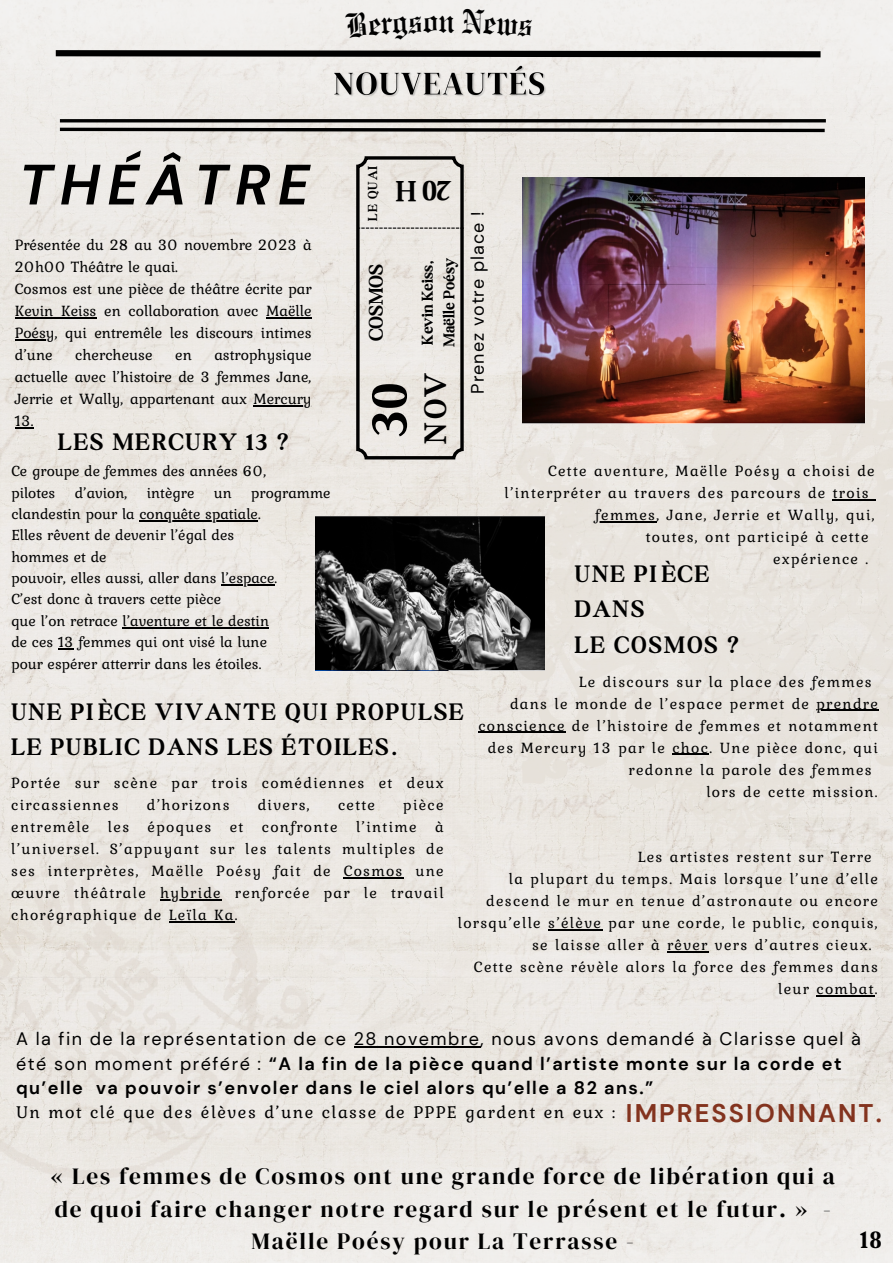
<style>
.page{position:relative;width:893px;height:1263px;background:#fff}
.page>*{position:absolute;margin:0;border:0;box-sizing:border-box;transform-origin:0 0}
.t1{font:italic 700 56.78px "DM Sans";letter-spacing:.13em;color:#000}
.t2{font:700 55.12px "Boston Angel";color:#000}
.t3{font:34.5px "Engravers Old English BT";color:#000}
.t4{font:700 33.22px "Boston Angel";color:#000}
.t5{font:700 31.28px "Boston Angel";color:#000}
.t6{font:700 26.55px "Boston Angel";color:#000}
.t7{font:700 25.5px/35.4px "Boston Angel";letter-spacing:.08em;color:#000}
.t8{font:700 25.5px "DM Sans";letter-spacing:.08em;color:#83331e}
.t9{font:23.25px/32.1px "DM Serif Display";letter-spacing:.08em;color:#000;text-align:center}
.t10{font:700 21.08px "Boston Angel";letter-spacing:.005em;color:#000}
.t11{font:700 18px/24.8px "DM Sans";letter-spacing:.08em;color:#000}
.t12{font:18px "Kurale";letter-spacing:.08em;color:#000}
.t13{font:17.92px "DM Sans";letter-spacing:.055em;color:#000}
.t14{font:700 16.8px/21.7px "Boston Angel";letter-spacing:.005em;color:#000}
.t15{font:15.75px/21.9px "Kurale";letter-spacing:.08em;color:#000;text-align:justify}
.t16{font:15.75px/21.9px "Kurale";color:#000}
.t17{font:15.52px/21.4px "Kurale";color:#000}
.t18{font:700 13.95px "Boston Angel";letter-spacing:.08em;color:#000}
.s1{font-weight:400}
</style>
<div class="page">
<img style="left:0;top:0;width:893px;height:1263px">
<svg style="left:50px;top:47px;width:776px;height:14px"></svg>
<svg style="left:57px;top:126px;width:771px;height:8px"></svg>
<hr style="left:60px;top:119px;width:766px;height:3px;background:#000">
<svg style="left:356px;top:156px;width:108px;height:303px"></svg>
<img style="left:316px;top:517px;width:228px;height:153px">
<img style="left:523px;top:177px;width:341px;height:246px">
<img style="left:333px;top:61px;width:214px;height:44px">
<hr style="left:139px;top:520px;width:119px;height:1px;background:#000">
<hr style="left:221px;top:584px;width:53px;height:1px;background:#000">
<hr style="left:122px;top:627px;width:147px;height:1px;background:#000">
<svg style="left:58px;top:648px;width:16px;height:1px"></svg>
<hr style="left:15px;top:317px;width:81px;height:1px;background:#000">
<hr style="left:266px;top:317px;width:46px;height:1px;background:#000">
<hr style="left:15px;top:339px;width:40px;height:1px;background:#000">
<hr style="left:254px;top:405px;width:58px;height:1px;background:#000">
<svg style="left:15px;top:427px;width:19px;height:1px"></svg>
<hr style="left:833px;top:499px;width:37px;height:1px;background:#000">
<hr style="left:595px;top:521px;width:61px;height:1px;background:#000">
<hr style="left:816px;top:710px;width:63px;height:1px;background:#000">
<hr style="left:478px;top:732px;width:88px;height:1px;background:#000">
<hr style="left:672px;top:754px;width:37px;height:1px;background:#000">
<hr style="left:548px;top:929px;width:54px;height:1px;background:#000">
<hr style="left:667px;top:951px;width:42px;height:1px;background:#000">
<hr style="left:816px;top:995px;width:59px;height:1px;background:#000">
<hr style="left:344px;top:877px;width:60px;height:1px;background:#000">
<hr style="left:160px;top:899px;width:62px;height:1px;background:#000">
<hr style="left:169px;top:921px;width:66px;height:1px;background:#000">
<hr style="left:354px;top:1046px;width:126px;height:1px;background:#000">
<div style="left:345px;top:11px;width:93px;height:29px;background:#f0eeeb"></div>
<div style="left:462px;top:9px;width:70px;height:29px;background:#f1efec"></div>
<p class="t1" style="left:19px;top:148px;width:292px">THÉÂTRE</p>
<p class="t16" style="left:15px;top:234px;width:298px">Présentée du 28 au 30 novembre 2023 à<br>20h00 Théâtre le quai.</p>
<p class="t15" style="left:15px;top:278px;width:298px">Cosmos est une pièce de théâtre écrite par Kevin Keiss en collaboration avec Maëlle Poésy, qui entremêle les discours intimes d’une</p>
<p class="t15" style="left:15px;top:343px;width:298px;text-indent:199px">astrophysique actuelle avec l’histoire de 3 femmes Jane, Jerrie et Wally, appartenant aux Mercury 13.</p>
<p class="t7" style="left:58px;top:424px;width:232px">LES MERCURY 13 ?</p>
<p class="t16" style="left:75px;top:343px;width:79px">chercheuse</p>
<p class="t15" style="left:175px;top:343px;width:18px">en</p>
<p class="t3" style="left:438px;top:1px;width:17px">n</p>
<p class="t18" style="left:364px;top:221px;width:57px;rotate:-90deg">LE QUAI</p>
<p class="t5" style="left:452px;top:210px;width:58px;rotate:-180deg">02 H</p>
<p class="t10" style="left:363px;top:341px;width:79px;rotate:-90deg">COSMOS</p>
<p class="t14" style="left:416px;top:347px;width:91px;rotate:-90deg">Kevin Keiss,<br>Maëlle Poésy</p>
<p class="t2" style="left:356px;top:437px;width:55px;rotate:-90deg">30</p>
<p class="t4" style="left:415px;top:443px;width:72px;rotate:-90deg">NOV</p>
<p class="t13" style="left:466px;top:394px;width:183px;rotate:-90deg">Prenez votre place !</p>
<p class="t15" style="left:504px;top:459px;width:372px;text-indent:44px">Cette aventure, Maëlle Poésy a choisi de l’interpréter au travers des parcours de trois</p>
<p class="t15" style="left:595px;top:503px;width:281px">femmes, Jane, Jerrie et Wally, qui,</p>
<p class="t15" style="left:646px;top:525px;width:224px">toutes, ont participé à cette</p>
<p class="t15" style="left:773px;top:547px;width:97px">expérience .</p>
<p class="t17" style="left:11px;top:460px;width:257px">Ce groupe de femmes des années 60,</p>
<p class="t17" style="left:11px;top:481px;width:45px">pilotes</p>
<p class="t17" style="left:75px;top:481px;width:54px">d’avion,</p>
<p class="t17" style="left:147px;top:481px;width:49px">intègre</p>
<p class="t17" style="left:214px;top:481px;width:19px">un</p>
<p class="t17" style="left:11px;top:481px;width:321px;text-indent:240px">programme clandestin pour la conquête spatiale.</p>
<p class="t17" style="left:11px;top:524px;width:224px">Elles rêvent de devenir l’égal des</p>
<p class="t17" style="left:11px;top:545px;width:97px">hommes et de</p>
<p class="t17" style="left:11px;top:567px;width:268px">pouvoir, elles aussi, aller dans l’espace.</p>
<p class="t17" style="left:11px;top:588px;width:211px">C’est donc à travers cette pièce</p>
<p class="t17" style="left:11px;top:609px;width:259px">que l’on retrace l’aventure et le destin</p>
<p class="t17" style="left:11px;top:631px;width:257px">de ces 13 femmes qui ont visé la lune</p>
<p class="t17" style="left:11px;top:652px;width:252px">pour espérer atterrir dans les étoiles.</p>
<p class="t7" style="left:574px;top:556px;width:136px">UNE PIÈCE<br>DANS</p>
<p class="t7" style="left:574px;top:627px;width:165px">LE COSMOS ?</p>
<p class="t15" style="left:578px;top:670px;width:295px">Le discours sur la place des femmes</p>
<p class="t15" style="left:510px;top:692px;width:369px">dans le monde de l’espace permet de prendre</p>
<p class="t15" style="left:478px;top:714px;width:401px">conscience de l’histoire de femmes et notamment</p>
<p class="t15" style="left:488px;top:736px;width:392px">des Mercury 13 par le choc. Une pièce donc, qui</p>
<p class="t15" style="left:628px;top:758px;width:245px">redonne la parole des femmes</p>
<p class="t15" style="left:706px;top:780px;width:173px">lors de cette mission.</p>
<p class="t7" style="left:11px;top:694px;width:453px">UNE PIÈCE VIVANTE QUI PROPULSE<br>LE PUBLIC DANS LES ÉTOILES.</p>
<p class="t15" style="left:11px;top:771px;width:434px">Portée sur scène par trois comédiennes et deux circassiennes</p>
<p class="t15" style="left:147px;top:793px;width:84px">d’horizons</p>
<p class="t15" style="left:258px;top:793px;width:54px">divers,</p>
<p class="t15" style="left:338px;top:793px;width:39px">cette</p>
<p class="t15" style="left:11px;top:793px;width:434px;text-indent:392px">pièce entremêle les époques et confronte l’intime à l’universel. S’appuyant sur les talents multiples de ses interprètes, Maëlle Poésy fait de Cosmos une œuvre théâtrale hybride renforcée par le travail chorégraphique de Leïla Ka.</p>
<p class="t15" style="left:638px;top:846px;width:236px">Les artistes restent sur Terre</p>
<p class="t15" style="left:509px;top:868px;width:370px">la plupart du temps. Mais lorsque l’une d’elle</p>
<p class="t15" style="left:486px;top:889px;width:393px">descend le mur en tenue d’astronaute ou encore</p>
<p class="t15" style="left:458px;top:911px;width:422px">lorsqu’elle s’élève par une corde, le public, conquis,</p>
<p class="t15" style="left:532px;top:933px;width:341px">se laisse aller à rêver vers d’autres cieux.</p>
<p class="t15" style="left:474px;top:955px;width:405px;text-align:right">Cette scène révèle alors la force des femmes dans leur combat.</p>
<p class="t11" style="left:16px;top:1026px;width:846px"><span class="s1">A la fin de la représentation de ce 28 novembre, nous avons demandé à Clarisse quel à été son moment préféré :</span> “A la fin de la pièce quand l’artiste monte sur la corde et qu’elle va pouvoir s’envoler dans le ciel alors qu’elle a 82 ans.”</p>
<p class="t12" style="left:16px;top:1098px;width:601px">Un mot clé que des élèves d’une classe de PPPE gardent en eux :</p>
<p class="t8" style="left:626px;top:1097px;width:257px">IMPRESSIONNANT.</p>
<p class="t9" style="left:51px;top:1160px;width:785px">« Les femmes de Cosmos ont une grande force de libération qui a de quoi faire changer notre regard sur le présent et le futur. » -<br>Maëlle Poésy pour La Terrasse -</p>
<p class="t6" style="left:860px;top:1224px;width:23px">18</p>
</div>
